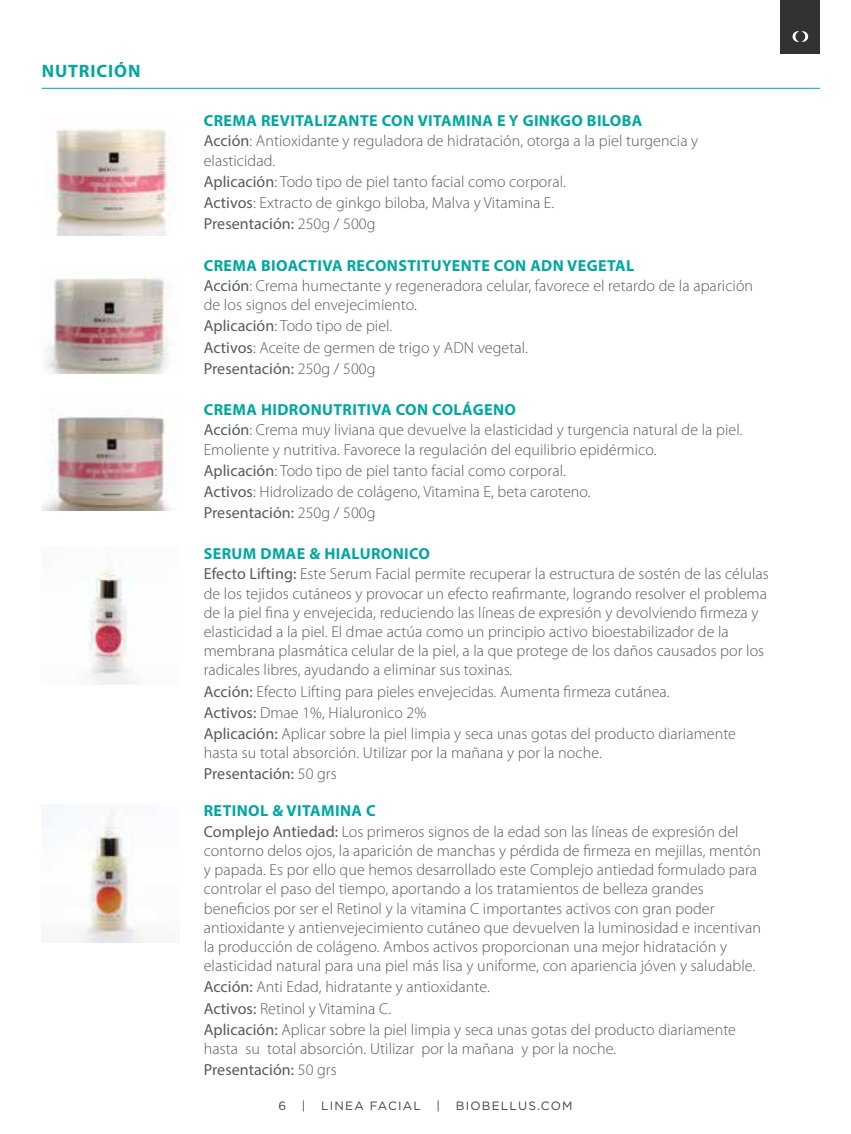
<style>
.page{position:relative;width:851px;height:1134px;background:#fff}
.page>*{position:absolute;margin:0;border:0;box-sizing:border-box;transform-origin:0 0}
.t1{font:700 18px "Myriad Pro";letter-spacing:.05em;color:#00a79e}
.t2{font:300 16px/21.2px "Myriad Pro";letter-spacing:.005em;color:#58595b}
.t3{font:12px "Gotham";letter-spacing:.1em;color:#414042}
.s1{font-weight:700;color:#00a79e}
.s2{font-weight:400}
</style>
<div class="page">
<div style="left:780px;top:0;width:39px;height:54px;background:#333132"></div>
<svg style="left:792px;top:31px;width:16px;height:11px"></svg>
<hr style="left:42px;top:88px;width:777px;height:1px;background:#00a79e">
<img style="left:45px;top:277px;width:124px;height:97px">
<img style="left:42px;top:416px;width:132px;height:94px">
<img style="left:45px;top:129px;width:131px;height:107px">
<img style="left:88px;top:569px;width:43px;height:116px">
<img style="left:42px;top:805px;width:101px;height:137px">
<p class="t1" style="left:42px;top:61px;width:100px">NUTRICIÓN</p>
<p class="t2" style="left:204px;top:111px;width:496px;line-height:19.6px"><span class="s1">CREMA REVITALIZANTE CON VITAMINA E Y GINKGO BILOBA<br></span><span class="s2">Acción</span>: Antioxidante y reguladora de hidratación, otorga a la piel turgencia y elasticidad.</p>
<p class="t2" style="left:204px;top:171px;width:363px"><span class="s2">Aplicación</span>: Todo tipo de piel tanto facial como corporal.<br><span class="s2">Activos</span>: Extracto de ginkgo biloba, Malva y Vitamina E.<br><span class="s2">Presentación:</span> 250g / 500g</p>
<p class="t2" style="left:204px;top:256px;width:551px;line-height:19.6px"><span class="s1">CREMA BIOACTIVA RECONSTITUYENTE CON ADN VEGETAL<br></span><span class="s2">Acción</span>: Crema humectante y regeneradora celular, favorece el retardo de la aparición de los signos del envejecimiento.</p>
<p class="t2" style="left:204px;top:316px;width:325px"><span class="s2">Aplicación</span>: Todo tipo de piel.<br><span class="s2">Activos</span>: Aceite de germen de trigo y ADN vegetal.<br><span class="s2">Presentación:</span> 250g / 500g</p>
<p class="t2" style="left:204px;top:400px;width:540px;line-height:19.6px"><span class="s1">CREMA HIDRONUTRITIVA CON COLÁGENO<br></span><span class="s2">Acción</span>: Crema muy liviana que devuelve la elasticidad y turgencia natural de la piel.<br>Emoliente y nutritiva. Favorece la regulación del equilibrio epidérmico.</p>
<p class="t2" style="left:204px;top:460px;width:388px"><span class="s2">Aplicación</span>: Todo tipo de piel tanto facial como corporal.<br><span class="s2">Activos</span>: Hidrolizado de colágeno, Vitamina E, beta caroteno.<br><span class="s2">Presentación:</span> 250g / 500g</p>
<p class="t2" style="left:204px;top:543px;width:566px;line-height:20.6px"><span class="s1">SERUM DMAE &amp; HIALURONICO<br></span><span class="s2">Efecto Lifting:</span> Este Serum Facial permite recuperar la estructura de sostén de las células</p>
<p class="t2" style="left:204px;top:584px;width:564px;line-height:19.2px">de los tejidos cutáneos y provocar un efecto reafirmante, logrando resolver el problema de la piel fina y envejecida, reduciendo las líneas de expresión y devolviendo firmeza y elasticidad a la piel. El dmae actúa como un principio activo bioestabilizador de la membrana plasmática celular de la piel, a la que protege de los daños causados por los radicales libres, ayudando a eliminar sus toxinas.</p>
<p class="t2" style="left:204px;top:681px;width:533px"><span class="s2">Acción:</span> Efecto Lifting para pieles envejecidas. Aumenta firmeza cutánea.<br><span class="s2">Activos:</span> Dmae 1%, Hialuronico 2%<br><span class="s2">Aplicación:</span> Aplicar sobre la piel limpia y seca unas gotas del producto diariamente</p>
<p class="t2" style="left:204px;top:742px;width:399px">hasta su total absorción. Utilizar por la mañana y por la noche.<br><span class="s2">Presentación:</span> 50 grs</p>
<p class="t2" style="left:204px;top:801px;width:559px;line-height:19.4px"><span class="s1">RETINOL &amp; VITAMINA C<br></span><span class="s2">Complejo Antiedad:</span> Los primeros signos de la edad son las líneas de expresión del contorno delos ojos, la aparición de manchas y pérdida de firmeza en mejillas, mentón y papada. Es por ello que hemos desarrollado este Complejo antiedad formulado para controlar el paso del tiempo, aportando a los tratamientos de belleza grandes beneficios por ser el Retinol y la vitamina C importantes activos con gran poder antioxidante y antienvejecimiento cutáneo que devuelven la luminosidad e incentivan la producción de colágeno. Ambos activos proporcionan una mejor hidratación y elasticidad natural para una piel más lisa y uniforme, con apariencia jóven y saludable.</p>
<p class="t2" style="left:204px;top:977px;width:533px"><span class="s2">Acción:</span> Anti Edad, hidratante y antioxidante.<br><span class="s2">Activos:</span> Retinol y Vitamina C.<br><span class="s2">Aplicación:</span> Aplicar sobre la piel limpia y seca unas gotas del producto diariamente</p>
<p class="t2" style="left:204px;top:1038px;width:414px">hasta su total absorción. Utilizar por la mañana y por la noche.<br><span class="s2">Presentación:</span> 50 grs</p>
<p class="t3" style="left:278px;top:1098px;width:9px">6</p>
<p class="t3" style="left:302px;top:1098px;width:5px">|</p>
<p class="t3" style="left:321px;top:1098px;width:101px">LINEA FACIAL</p>
<p class="t3" style="left:436px;top:1098px;width:5px">|</p>
<p class="t3" style="left:456px;top:1098px;width:118px">BIOBELLUS.COM</p>
</div>
